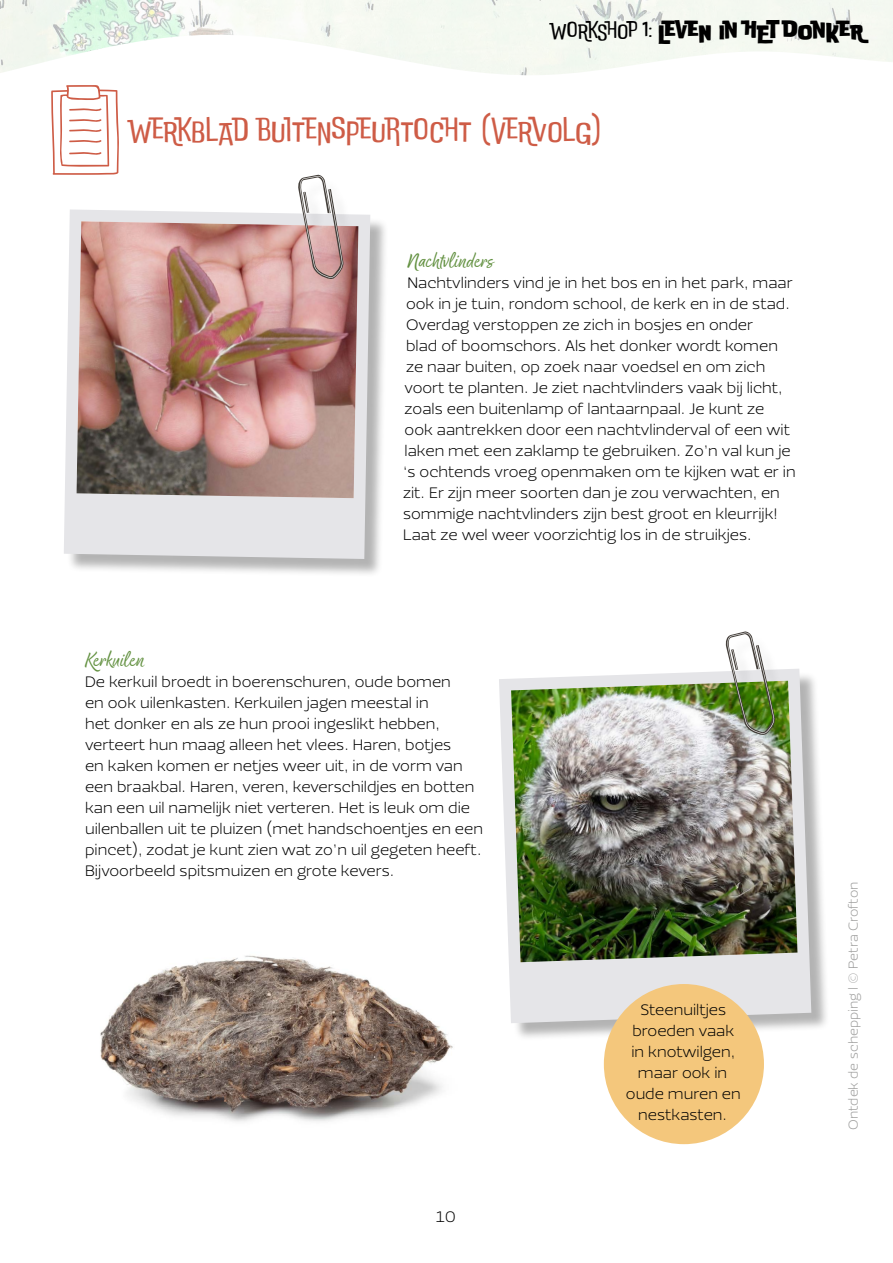
<style>
.page{position:relative;width:893px;height:1263px;background:#fff}
.page>*{position:absolute;margin:0;border:0;box-sizing:border-box;transform-origin:0 0}
.t1{font:300 31.5px "Do Ub Le Ba Ss";color:#ce5c46}
.t2{font:700 22.5px "Do Ub Le Ba Ss";color:#000}
.t3{font:22.5px "Good Karma Smooth";color:#639141}
.t4{font:300 15.75px/21px "Ezzo";color:#000}
.t5{font:300 13.5px "Ezzo";color:#9d9d9c}
.s1{font-weight:300}
</style>
<div class="page">
<img style="left:0;top:0;width:893px;height:76px">
<img style="left:100px;top:955px;width:353px;height:167px">
<div style="left:66px;top:212px;width:323px;height:365px;background:#000;opacity:.3"></div>
<svg style="left:64px;top:209px;width:306px;height:350px"></svg>
<img style="left:77px;top:221px;width:281px;height:277px">
<div style="left:303px;top:179px;width:58px;height:117px;background:#000;opacity:.3"></div>
<svg style="left:297px;top:174px;width:47px;height:105px"></svg>
<div style="left:502px;top:671px;width:328px;height:370px;background:#000;opacity:.3"></div>
<svg style="left:499px;top:669px;width:312px;height:354px"></svg>
<img style="left:511px;top:681px;width:286px;height:281px">
<div style="left:730px;top:635px;width:62px;height:117px;background:#000;opacity:.3"></div>
<img style="left:725px;top:631px;width:51px;height:104px">
<svg style="left:51px;top:85px;width:68px;height:90px"></svg>
<div style="left:604px;top:984px;width:160px;height:160px;background:#f4c77c;border-radius:50%"></div>
<h2 class="t2" style="left:550px;top:17px;width:315px"><span class="s1">WORKSHOP 1:</span> LEVEN IN HET DONKER</h2>
<h1 class="t1" style="left:127px;top:105px;width:477px">WERKBLAD BUITENSPEURTOCHT (VERVOLG)</h1>
<h2 class="t3" style="left:408px;top:247px;width:87px">Nachtvlinders</h2>
<p class="t4" style="left:403px;top:272px;width:394px">Nachtvlinders vind je in het bos en in het park, maar ook in je tuin, rondom school, de kerk en in de stad.<br>Overdag verstoppen ze zich in bosjes en onder<br>blad of boomschors. Als het donker wordt komen ze naar buiten, op zoek naar voedsel en om zich voort te planten. Je ziet nachtvlinders vaak bij licht, zoals een buitenlamp of lantaarnpaal. Je kunt ze<br>ook aantrekken door een nachtvlinderval of een wit laken met een zaklamp te gebruiken. Zo’n val kun je ‘s ochtends vroeg openmaken om te kijken wat er in zit. Er zijn meer soorten dan je zou verwachten, en sommige nachtvlinders zijn best groot en kleurrijk!<br>Laat ze wel weer voorzichtig los in de struikjes.</p>
<h2 class="t3" style="left:85px;top:646px;width:61px">Kerkuilen</h2>
<p class="t4" style="left:85px;top:671px;width:399px">De kerkuil broedt in boerenschuren, oude bomen<br>en ook uilenkasten. Kerkuilen jagen meestal in<br>het donker en als ze hun prooi ingeslikt hebben, verteert hun maag alleen het vlees. Haren, botjes<br>en kaken komen er netjes weer uit, in de vorm van een braakbal. Haren, veren, keverschildjes en botten kan een uil namelijk niet verteren. Het is leuk om die uilenballen uit te pluizen (met handschoentjes en een pincet), zodat je kunt zien wat zo’n uil gegeten heeft.<br>Bijvoorbeeld spitsmuizen en grote kevers.</p>
<p class="t4" style="left:436px;top:1206px;width:21px">10</p>
<p class="t4" style="left:626px;top:999px;width:116px;text-align:center">Steenuiltjes broeden vaak in knotwilgen, maar ook in oude muren en nestkasten.</p>
<p class="t5" style="left:845px;top:1130px;width:250px;rotate:-90deg">Ontdek de schepping l © Petra Crofton</p>
</div>
